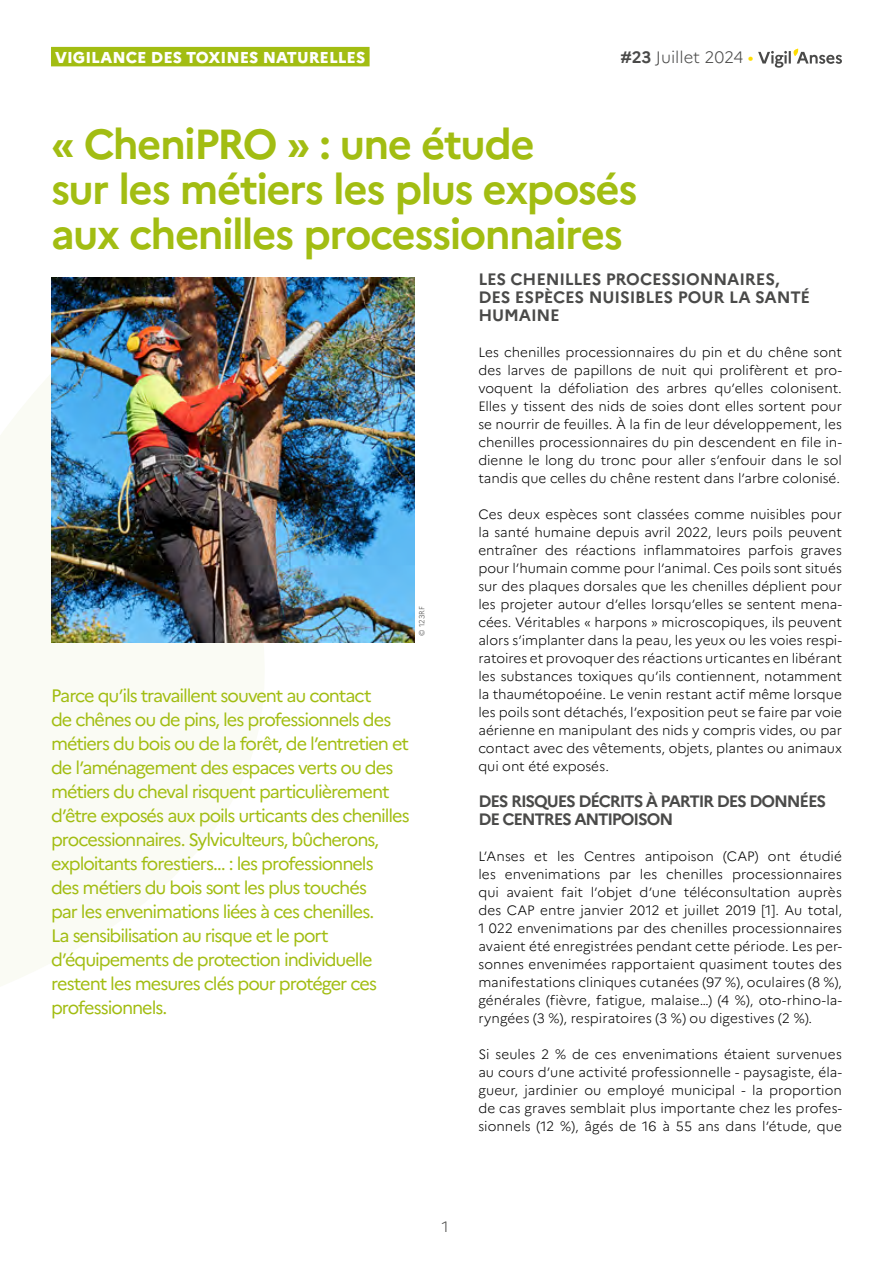
<style>
.page{position:relative;width:893px;height:1263px;background:#fff}
.page>*{position:absolute;margin:0;border:0;box-sizing:border-box;transform-origin:0 0}
.t1{font:700 42px/45px "Marianne";letter-spacing:-.035em;color:#a2bd12}
.t2{font:18px/24px "Marianne";letter-spacing:-.06em;color:#a2bd12}
.t3{font:700 16.5px/18px "Marianne";letter-spacing:-.02em;color:#4a4a49}
.t4{font:700 16.5px/18px "Marianne";letter-spacing:-.07em;color:#4a4a49}
.t5{font:300 16.5px "Marianne";color:#4a4a49}
.t6{font:800 15.75px "Marianne";color:#fff}
.t7{font:300 15px "Marianne";color:#4a4a49}
.t8{font:300 13.5px/18px "Marianne";color:#000;text-align:justify}
.t9{font:300 7.5px "Marianne";letter-spacing:.015em;color:#4a4a49}
.s1{font-weight:700}
.s2{font-weight:400;color:#fd0}
</style>
<div class="page">
<svg style="left:0;top:374px;width:318px;height:612px;fill:#fafbf4"></svg>
<img style="left:51px;top:277px;width:364px;height:365px">
<div style="left:51px;top:47px;width:319px;height:19px;background:#a2bd12"></div>
<svg style="left:758px;top:49px;width:84px;height:19px"></svg>
<p class="t6" style="left:55px;top:45px;width:312px">VIGILANCE DES TOXINES NATURELLES</p>
<p class="t5" style="left:620px;top:45px;width:134px"><span class="s1">#23</span> Juillet 2024 <span class="s2">•</span></p>
<h1 class="t1" style="left:51px;top:118px;width:588px">« CheniPRO » : une étude<br>sur les métiers les plus exposés aux chenilles processionnaires</h1>
<p class="t9" style="left:416px;top:636px;width:31px;rotate:-90deg">© 123RF</p>
<p class="t2" style="left:51px;top:682px;width:360px">Parce qu’ils travaillent souvent au contact<br>de chênes ou de pins, les professionnels des métiers du bois ou de la forêt, de l’entretien et de l’aménagement des espaces verts ou des métiers du cheval risquent particulièrement d’être exposés aux poils urticants des chenilles processionnaires. Sylviculteurs, bûcherons, exploitants forestiers… : les professionnels<br>des métiers du bois sont les plus touchés<br>par les envenimations liées à ces chenilles.<br>La sensibilisation au risque et le port d’équipements de protection individuelle restent les mesures clés pour protéger ces professionnels.</p>
<p class="t3" style="left:478px;top:269px;width:333px">LES CHENILLES PROCESSIONNAIRES,<br>DES ESPÈCES NUISIBLES POUR LA SANTÉ<br>HUMAINE</p>
<p class="t8" style="left:478px;top:342px;width:365px">Les chenilles processionnaires du pin et du chêne sont des larves de papillons de nuit qui prolifèrent et pro&shy;voquent la défoliation des arbres qu’elles colonisent.<br>Elles y tissent des nids de soies dont elles sortent pour se nourrir de feuilles. À la fin de leur développement, les chenilles processionnaires du pin descendent en file in&shy;dienne le long du tronc pour aller s’enfouir dans le sol tandis que celles du chêne restent dans l’arbre colonisé.</p>
<p class="t8" style="left:478px;top:504px;width:365px">Ces deux espèces sont classées comme nuisibles pour la santé humaine depuis avril 2022, leurs poils peuvent entraîner des réactions inflammatoires parfois graves pour l’humain comme pour l’animal. Ces poils sont situés sur des plaques dorsales que les chenilles déplient pour les projeter autour d’elles lorsqu’elles se sentent mena&shy;cées. Véritables « harpons » microscopiques, ils peuvent alors s’implanter dans la peau, les yeux ou les voies respi&shy;ratoires et provoquer des réactions urticantes en libérant les substances toxiques qu’ils contiennent, notamment la thaumétopoéine. Le venin restant actif même lorsque les poils sont détachés, l’exposition peut se faire par voie aérienne en manipulant des nids y compris vides, ou par contact avec des vêtements, objets, plantes ou animaux qui ont été exposés.</p>
<p class="t4" style="left:478px;top:791px;width:349px">DES RISQUES DÉCRITS À PARTIR DES DONNÉES<br>DE CENTRES ANTIPOISON</p>
<p class="t8" style="left:478px;top:846px;width:365px">L’Anses et les Centres antipoison (CAP) ont étudié les envenimations par les chenilles processionnaires qui avaient fait l’objet d’une téléconsultation auprès des CAP entre janvier 2012 et juillet 2019 [1]. Au total, 1 022 envenimations par des chenilles processionnaires avaient été enregistrées pendant cette période. Les per&shy;sonnes envenimées rapportaient quasiment toutes des manifestations cliniques cutanées (97 %), oculaires (8 %), générales (fièvre, fatigue, malaise…) (4 %), oto-rhino-la&shy;ryngées (3 %), respiratoires (3 %) ou digestives (2 %).</p>
<p class="t8" style="left:478px;top:1044px;width:365px">Si seules 2 % de ces envenimations étaient survenues au cours d’une activité professionnelle - paysagiste, éla&shy;gueur, jardinier ou employé municipal - la proportion de cas graves semblait plus importante chez les profes&shy;sionnels (12 %), âgés de 16 à 55 ans dans l’étude, que</p>
<p class="t7" style="left:442px;top:1215px;width:8px">1</p>
</div>
